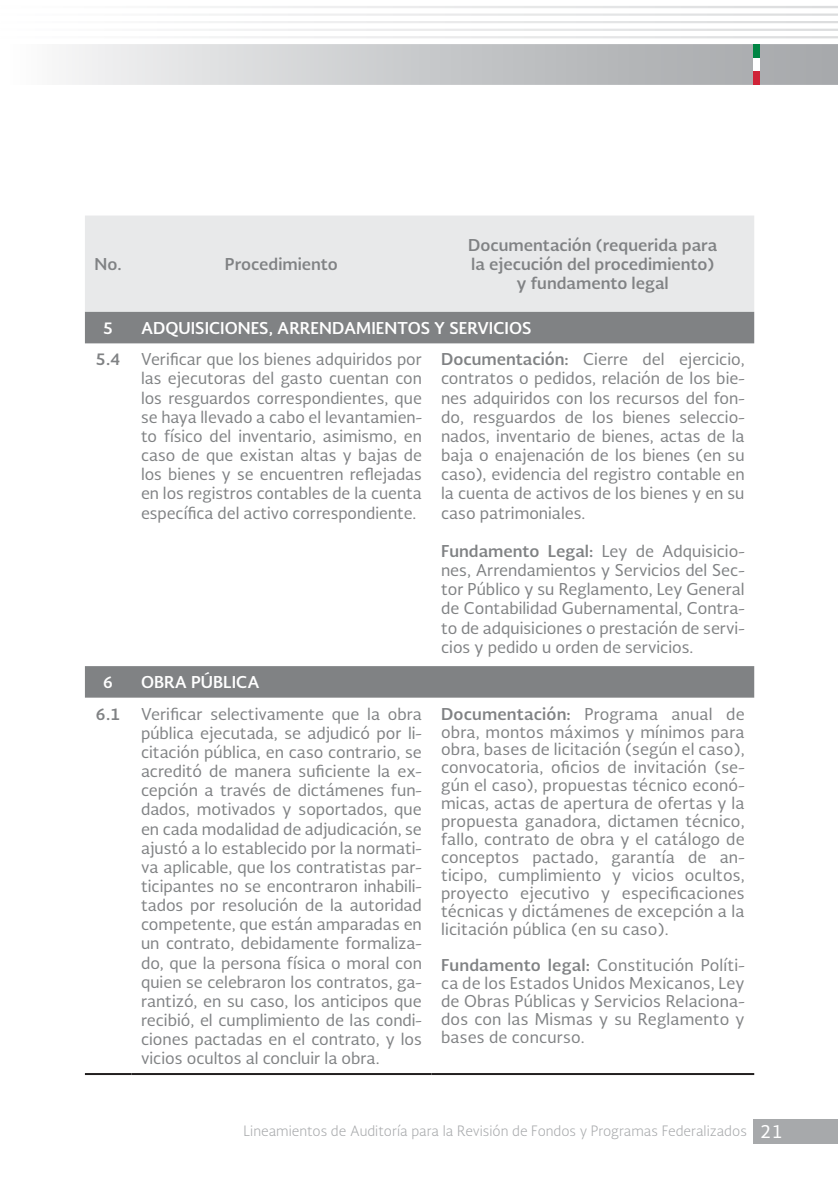
<style>
.page{position:relative;width:838px;height:1188px;background:#fff}
.page>*{position:absolute;margin:0;border:0;box-sizing:border-box;transform-origin:0 0}
.t1{font:15.9px/19.2px "Soberana Sans";color:#808284;text-align:justify}
.t2{font:700 15.9px/19.2px "Soberana Sans";color:#808284;text-align:center}
.t3{font:700 15.9px "Soberana Sans";color:#fff}
.t4{font:300 13.95px "Soberana Sans";color:#a7a9ab}
.s1{font-weight:700}
.s2{font-weight:400;font-size:18px;color:#fff}
</style>
<div class="page">
<img style="left:66px;top:45px;width:771px;height:40px">
<div style="left:752px;top:1119px;width:85px;height:25px;background:#a7a9ab"></div>
<div style="left:752px;top:45px;width:7px;height:13px;background:#008544"></div>
<div style="left:752px;top:58px;width:7px;height:13px;background:#fff"></div>
<div style="left:752px;top:71px;width:7px;height:14px;background:#cf2337"></div>
<div style="left:85px;top:216px;width:669px;height:96px;background:#e8e9ea"></div>
<div style="left:85px;top:312px;width:669px;height:31px;background:#808284"></div>
<div style="left:85px;top:666px;width:669px;height:32px;background:#808284"></div>
<hr style="left:85px;top:1073px;width:46px;height:2px;background:#221f1f">
<hr style="left:131px;top:1073px;width:300px;height:2px;background:#221f1f">
<hr style="left:431px;top:1073px;width:323px;height:2px;background:#221f1f">
<p class="t2" style="left:95px;top:254px;width:29px">No.</p>
<p class="t2" style="left:225px;top:254px;width:114px">Procedimiento</p>
<p class="t2" style="left:468px;top:235px;width:251px">Documentación (requerida para la ejecución del procedimiento) y fundamento legal</p>
<p class="t3" style="left:103px;top:318px;width:12px">5</p>
<p class="t3" style="left:141px;top:318px;width:392px">ADQUISICIONES, ARRENDAMIENTOS Y SERVICIOS</p>
<p class="t2" style="left:96px;top:350px;width:26px">5.4</p>
<p class="t1" style="left:141px;top:350px;width:282px">Verificar que los bienes adquiridos por las ejecutoras del gasto cuentan con los resguardos correspondientes, que se haya llevado a cabo el levantamien&shy;to físico del inventario, asimismo, en caso de que existan altas y bajas de los bienes y se encuentren reflejadas en los registros contables de la cuenta específica del activo correspondiente.</p>
<p class="t1" style="left:441px;top:350px;width:305px"><span class="s1">Documentación:</span> Cierre del ejercicio, contratos o pedidos, relación de los bie&shy;nes adquiridos con los recursos del fon&shy;do, resguardos de los bienes seleccio&shy;nados, inventario de bienes, actas de la baja o enajenación de los bienes (en su caso), evidencia del registro contable en la cuenta de activos de los bienes y en su caso patrimoniales.</p>
<p class="t1" style="left:441px;top:541px;width:305px"><span class="s1">Fundamento Legal:</span> Ley de Adquisicio&shy;nes, Arrendamientos y Servicios del Sec&shy;tor Público y su Reglamento, Ley General de Contabilidad Gubernamental, Contra&shy;to de adquisiciones o prestación de servi&shy;cios y pedido u orden de servicios.</p>
<p class="t3" style="left:103px;top:672px;width:12px">6</p>
<p class="t3" style="left:141px;top:672px;width:120px">OBRA PÚBLICA</p>
<p class="t2" style="left:96px;top:704px;width:26px">6.1</p>
<p class="t1" style="left:141px;top:704px;width:282px">Verificar selectivamente que la obra pública ejecutada, se adjudicó por li&shy;citación pública, en caso contrario, se acreditó de manera suficiente la ex&shy;cepción a través de dictámenes fun&shy;dados, motivados y soportados, que en cada modalidad de adjudicación, se ajustó a lo establecido por la normati&shy;va aplicable, que los contratistas par&shy;ticipantes no se encontraron inhabili&shy;tados por resolución de la autoridad competente, que están amparadas en un contrato, debidamente formaliza&shy;do, que la persona física o moral con quien se celebraron los contratos, ga&shy;rantizó, en su caso, los anticipos que recibió, el cumplimiento de las condi&shy;ciones pactadas en el contrato, y los vicios ocultos al concluir la obra.</p>
<p class="t1" style="left:441px;top:705px;width:305px;line-height:18px"><span class="s1">Documentación:</span> Programa anual de obra, montos máximos y mínimos para obra, bases de licitación (según el caso), convocatoria, oficios de invitación (se&shy;gún el caso), propuestas técnico econó&shy;micas, actas de apertura de ofertas y la propuesta ganadora, dictamen técnico, fallo, contrato de obra y el catálogo de conceptos pactado, garantía de an&shy;ticipo, cumplimiento y vicios ocultos, proyecto ejecutivo y especificaciones técnicas y dictámenes de excepción a la licitación pública (en su caso).</p>
<p class="t1" style="left:441px;top:956px;width:305px;line-height:18px"><span class="s1">Fundamento legal:</span> Constitución Políti&shy;ca de los Estados Unidos Mexicanos, Ley de Obras Públicas y Servicios Relaciona&shy;dos con las Mismas y su Reglamento y bases de concurso.</p>
<p class="t4" style="left:243px;top:1124px;width:541px">Lineamientos de Auditoría para la Revisión de Fondos y Programas Federalizados <span class="s2">21</span></p>
</div>
